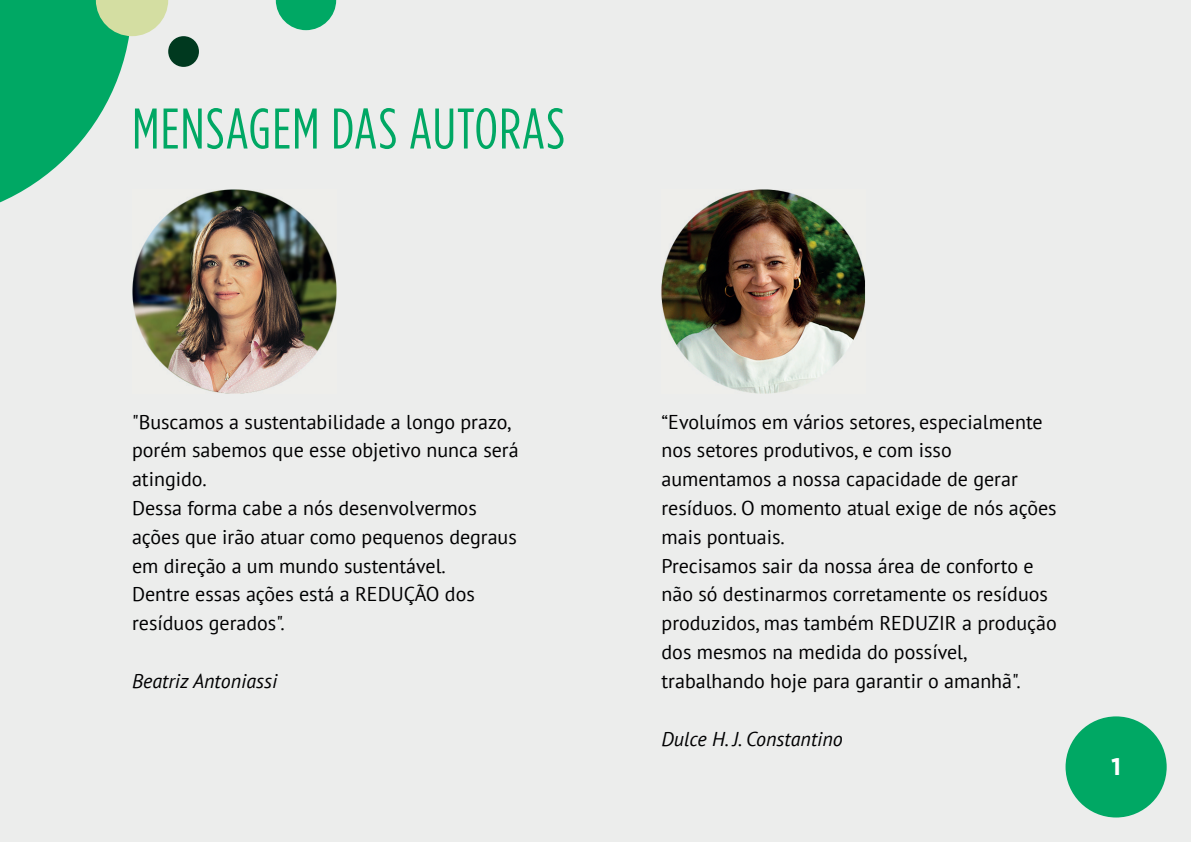
<style>
.page{position:relative;width:1191px;height:842px;background:#ecedec}
.page>*{position:absolute;margin:0;border:0;box-sizing:border-box;transform-origin:0 0}
.t1{font:57.2px "Gotham Condensed";letter-spacing:.02em;color:#00a864}
.t2{font:700 24px "Gotham";color:#fff}
.t3{font:20px/28.8px "PT Sans";color:#000001}
.t4{font:italic 20px "PT Sans";color:#000001}
</style>
<div class="page">
<svg style="left:276px;top:0;width:60px;height:30px"></svg>
<div style="left:168px;top:36px;width:31px;height:31px;background:#00391f;border-radius:50%"></div>
<div style="left:1065px;top:716px;width:101px;height:101px;background:#00a864;border-radius:50%"></div>
<svg style="left:0;top:0;width:168px;height:203px"></svg>
<img style="left:661px;top:189px;width:204px;height:204px">
<img style="left:132px;top:189px;width:204px;height:204px">
<h1 class="t1" style="left:132px;top:98px;width:434px">MENSAGEM DAS AUTORAS</h1>
<p class="t3" style="left:132px;top:407px;width:388px">"Buscamos a sustentabilidade a longo prazo, porém sabemos que esse objetivo nunca será atingido.<br>Dessa forma cabe a nós desenvolvermos ações que irão atuar como pequenos degraus em direção a um mundo sustentável.<br>Dentre essas ações está a REDUÇÃO dos resíduos gerados".</p>
<p class="t4" style="left:132px;top:668px;width:147px">Beatriz Antoniassi</p>
<p class="t3" style="left:661px;top:407px;width:397px">“Evoluímos em vários setores, especialmente nos setores produtivos, e com isso aumentamos a nossa capacidade de gerar resíduos. O momento atual exige de nós ações mais pontuais.<br>Precisamos sair da nossa área de conforto e não só destinarmos corretamente os resíduos produzidos, mas também REDUZIR a produção dos mesmos na medida do possível, trabalhando hoje para garantir o amanhã".</p>
<p class="t4" style="left:661px;top:726px;width:183px">Dulce H. J. Constantino</p>
<p class="t2" style="left:1111px;top:753px;width:12px">1</p>
</div>
